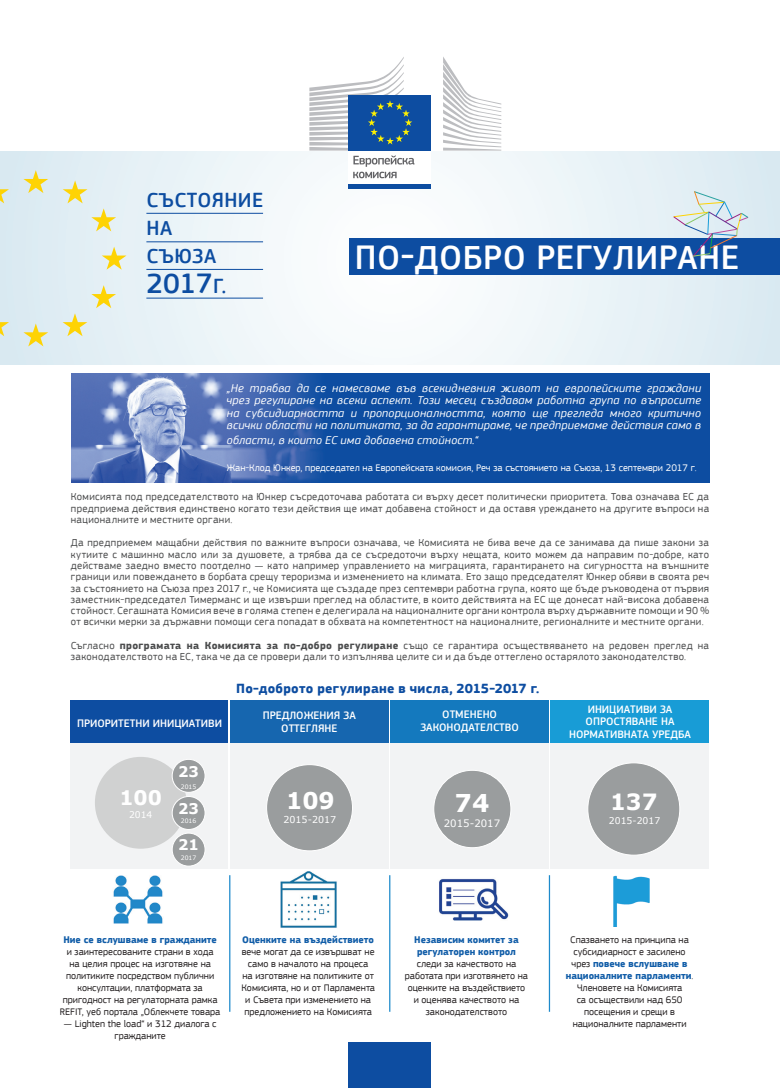
<style>
.page{position:relative;width:780px;height:1088px;background:#fff}
.page>*{position:absolute;margin:0;border:0;box-sizing:border-box;transform-origin:0 0}
.t1{font:500 35px "EC Square Sans Pro";letter-spacing:.02em;color:#fff}
.t2{font:500 28.88px "EC Square Sans Pro";color:#0d4da1}
.t3{font:700 24.5px "Verdana";color:#fff}
.t4{font:700 23px "Verdana";color:#fff}
.t5{font:700 22.38px "Verdana";color:#fff}
.t6{font:500 21.12px/27.8px "EC Square Sans Pro";letter-spacing:.02em;color:#0d4da1}
.t7{font:700 20.12px "Verdana";color:#fff}
.t8{font:700 14.75px "Verdana";color:#fff}
.t9{font:700 13.75px "EC Square Sans Pro";letter-spacing:.02em;color:#0d4da1}
.t10{font:italic 11.88px/12.5px "EC Square Sans Pro";letter-spacing:.02em;color:#fff;text-align:justify}
.t11{font:500 11.25px/12.5px "EC Square Sans Pro";color:#fff;text-align:center}
.t12{font:10.62px/11.2px "EC Square Sans Pro";letter-spacing:.03em;color:#4b4c4d;text-align:justify}
.t13{font:10.12px "Verdana";color:#fff}
.t14{font:10px/12px "EC Square Sans Pro";color:#231f20;text-align:center}
.t15{font:10px "EC Square Sans Pro";color:#fff}
.t16{font:700 10px/12px "EC Square Sans Pro";color:#115da8}
.t17{font:9.5px "Verdana";color:#fff}
.t18{font:9.25px "Verdana";color:#fff}
.t19{font:6.12px "Verdana";color:#fff}
.s1{font-size:21.12px}
.s2{font-weight:700}
.s3{font-weight:700;color:#115da8}
</style>
<div class="page">
<svg style="left:0;top:152px;width:780px;height:213px"></svg>
<svg style="left:23px;top:170px;width:25px;height:23px"></svg>
<svg style="left:0;top:189px;width:9px;height:14px"></svg>
<svg style="left:0;top:322px;width:9px;height:14px"></svg>
<svg style="left:23px;top:323px;width:25px;height:23px"></svg>
<svg style="left:63px;top:285px;width:53px;height:51px;background:#e5ead3"></svg>
<svg style="left:102px;top:247px;width:24px;height:23px"></svg>
<svg style="left:63px;top:180px;width:53px;height:51px;background:#e5ead3"></svg>
<hr style="left:146px;top:213px;width:117px;height:1px;background:#0d4da1">
<hr style="left:146px;top:241px;width:117px;height:1px;background:#0d4da1">
<hr style="left:146px;top:269px;width:117px;height:1px;background:#0d4da1">
<hr style="left:146px;top:298px;width:117px;height:1px;background:#0d4da1">
<div style="left:349px;top:238px;width:431px;height:37px;background:#0d4da1"></div>
<svg style="left:673px;top:191px;width:75px;height:66px"></svg>
<div style="left:70px;top:714px;width:158px;height:154px;background:#f2f3f4"></div>
<div style="left:230px;top:714px;width:158px;height:154px;background:#f2f3f4"></div>
<div style="left:70px;top:700px;width:158px;height:42px;background:#0d4da1"></div>
<div style="left:230px;top:700px;width:159px;height:42px;background:#1666af"></div>
<div style="left:95px;top:757px;width:91px;height:92px;background:#d0d1d1;border-radius:50%"></div>
<div style="left:172px;top:796px;width:33px;height:33px;background:#9a9d9e;border-radius:50%"></div>
<div style="left:172px;top:796px;width:33px;height:34px;border:1px solid #fff;border-radius:50%"></div>
<div style="left:172px;top:833px;width:33px;height:33px;background:#9a9d9e;border-radius:50%"></div>
<div style="left:172px;top:833px;width:33px;height:33px;border:1px solid #fff;border-radius:50%"></div>
<div style="left:172px;top:759px;width:33px;height:33px;background:#9a9d9e;border-radius:50%"></div>
<div style="left:172px;top:759px;width:33px;height:33px;border:1px solid #fff;border-radius:50%"></div>
<div style="left:266px;top:764px;width:86px;height:87px;background:#9a9d9e;border-radius:50%"></div>
<div style="left:390px;top:716px;width:159px;height:152px;background:#f2f3f4"></div>
<div style="left:550px;top:716px;width:159px;height:152px;background:#f2f3f4"></div>
<div style="left:390px;top:700px;width:158px;height:42px;background:#1479be"></div>
<div style="left:550px;top:700px;width:159px;height:42px;background:#189cd6"></div>
<div style="left:434px;top:770px;width:77px;height:78px;background:#9a9d9e;border-radius:50%"></div>
<div style="left:433px;top:770px;width:78px;height:78px;border:1px solid #fff;border-radius:50%"></div>
<div style="left:587px;top:763px;width:92px;height:92px;background:#9a9d9e;border-radius:50%"></div>
<img style="left:273px;top:868px;width:70px;height:60px">
<img style="left:106px;top:868px;width:64px;height:56px">
<img style="left:613px;top:875px;width:37px;height:52px">
<img style="left:439px;top:879px;width:70px;height:42px">
<hr style="left:229px;top:875px;width:1px;height:137px;background:#1d8acb">
<hr style="left:389px;top:875px;width:1px;height:137px;background:#1d8acb">
<hr style="left:549px;top:875px;width:1px;height:137px;background:#1d8acb">
<div style="left:71px;top:373px;width:638px;height:109px;background:#0d4da1"></div>
<img style="left:71px;top:373px;width:250px;height:109px">
<div style="left:348px;top:149px;width:83px;height:37px;background:#fff"></div>
<div style="left:348px;top:95px;width:83px;height:56px;background:#0d4da1"></div>
<hr style="left:348px;top:185px;width:83px;height:4px;background:#0d4da1">
<svg style="left:443px;top:57px;width:58px;height:94px"></svg>
<svg style="left:309px;top:57px;width:105px;height:121px"></svg>
<div style="left:348px;top:1042px;width:83px;height:46px;background:#0d4da1"></div>
<h3 class="t6" style="left:147px;top:187px;width:118px">СЪСТОЯНИЕ<br>НА<br>СЪЮЗА</h3>
<h2 class="t2" style="left:146px;top:266px;width:81px">2017<span class="s1">Г.</span></h2>
<h1 class="t1" style="left:355px;top:237px;width:386px">ПО-ДОБРО РЕГУЛИРАНЕ</h1>
<p class="t10" style="left:227px;top:382px;width:475px">„Не трябва да се намесваме във всекидневния живот на европейските граждани чрез регулиране на всеки аспект. Този месец създавам работна група по въпросите на субсидиарността и пропорционалността, която ще прегледа много критично всички области на политиката, за да гарантираме, че предприемаме действия само в</p>
<p class="t10" style="left:227px;top:434px;width:253px">области, в които ЕС има добавена стойност.“</p>
<p class="t15" style="left:227px;top:462px;width:471px">Жан-Клод Юнкер, председател на Европейската комисия, Реч за състоянието на Съюза, 13 септември 2017 г.</p>
<p class="t12" style="left:71px;top:491px;width:639px">Комисията под председателството на Юнкер съсредоточава работата си върху десет политически приоритета. Това означава ЕС да предприема действия единствено когато тези действия ще имат добавена стойност и да оставя уреждането на другите въпроси на националните и местните органи.</p>
<p class="t12" style="left:71px;top:537px;width:639px">Да предприемем мащабни действия по важните въпроси означава, че Комисията не бива вече да се занимава да пише закони за кутиите с машинно масло или за душовете, а трябва да се съсредоточи върху нещата, които можем да направим по-добре, като действаме заедно вместо поотделно — като например управлението на миграцията, гарантирането на сигурността на външните граници или повеждането в борбата срещу тероризма и изменението на климата. Ето защо председателят Юнкер обяви в своята реч за състоянието на Съюза през 2017 г., че Комисията ще създаде през септември работна група, която ще бъде ръководена от първия заместник-председател Тимерманс и ще извърши преглед на областите, в които действията на ЕС ще донесат най-висока добавена стойност. Сегашната Комисия вече в голяма степен е делегирала на националните органи контрола върху държавните помощи и 90 % от всички мерки за държавни помощи сега попадат в обхвата на компетентност на националните, регионалните и местните органи.</p>
<p class="t12" style="left:71px;top:640px;width:639px">Съгласно <span class="s2">програмата на Комисията за по-добро регулиране</span> също се гарантира осъществяването на редовен преглед на законодателството на ЕС, така че да се провери дали то изпълнява целите си и да бъде оттеглено остарялото законодателство.</p>
<p class="t9" style="left:236px;top:680px;width:304px">По-доброто регулиране в числа, 2015-2017 г.</p>
<p class="t11" style="left:77px;top:717px;width:146px">ПРИОРИТЕТНИ ИНИЦИАТИВИ</p>
<p class="t11" style="left:263px;top:709px;width:94px">ПРЕДЛОЖЕНИЯ ЗА<br>ОТТЕГЛЯНЕ</p>
<p class="t11" style="left:420px;top:708px;width:100px">ОТМЕНЕНО<br>ЗАКОНОДАТЕЛСТВО</p>
<p class="t11" style="left:569px;top:703px;width:123px">ИНИЦИАТИВИ ЗА<br>ОПРОСТЯВАНЕ НА<br>НОРМАТИВНАТА УРЕДБА</p>
<h3 class="t7" style="left:119px;top:785px;width:44px">100</h3>
<p class="t18" style="left:129px;top:809px;width:25px">2014</p>
<h3 class="t8" style="left:178px;top:762px;width:22px">23</h3>
<p class="t19" style="left:181px;top:783px;width:17px">2015</p>
<h3 class="t8" style="left:178px;top:799px;width:22px">23</h3>
<p class="t19" style="left:181px;top:817px;width:17px">2016</p>
<h3 class="t8" style="left:178px;top:835px;width:22px">21</h3>
<p class="t19" style="left:181px;top:853px;width:17px">2017</p>
<h3 class="t4" style="left:286px;top:786px;width:50px">109</h3>
<p class="t17" style="left:283px;top:814px;width:54px">2015-2017</p>
<p class="t16" style="left:63px;top:934px;width:155px">Ние се вслушваме в гражданите</p>
<p class="t14" style="left:60px;top:946px;width:162px">и заинтересованите страни в хода<br>на целия процес на изготвяне на политиките посредством публични консултации, платформата за пригодност на регулаторната рамка REFIT, уеб портала „Облекчете товара</p>
<p class="t14" style="left:64px;top:1018px;width:154px">— Lighten the load“ и 312 диалога с гражданите</p>
<p class="t16" style="left:242px;top:934px;width:133px">Оценките на въздействието</p>
<p class="t14" style="left:241px;top:946px;width:135px">вече могат да се извършват не само в началото на процеса<br>на изготвяне на политиките от<br>Комисията, но и от Парламента и Съвета при изменението на предложението на Комисията</p>
<h3 class="t3" style="left:454px;top:787px;width:36px">74</h3>
<p class="t13" style="left:444px;top:817px;width:58px">2015-2017</p>
<p class="t16" style="left:414px;top:934px;width:106px">Независим комитет за регулаторен контрол</p>
<p class="t14" style="left:405px;top:958px;width:125px">следи за качеството на работата при изготвянето на оценките на въздействието и оценява качеството на законодателството</p>
<h3 class="t5" style="left:610px;top:787px;width:49px">137</h3>
<p class="t18" style="left:609px;top:814px;width:53px">2015-2017</p>
<p class="t14" style="left:566px;top:934px;width:129px">Спазването на принципа на субсидиарност е засилено чрез <span class="s3">повече вслушване в националните парламенти</span>.<br>Членовете на Комисията<br>са осъществили над 650 посещения и срещи в националните парламенти</p>
</div>
